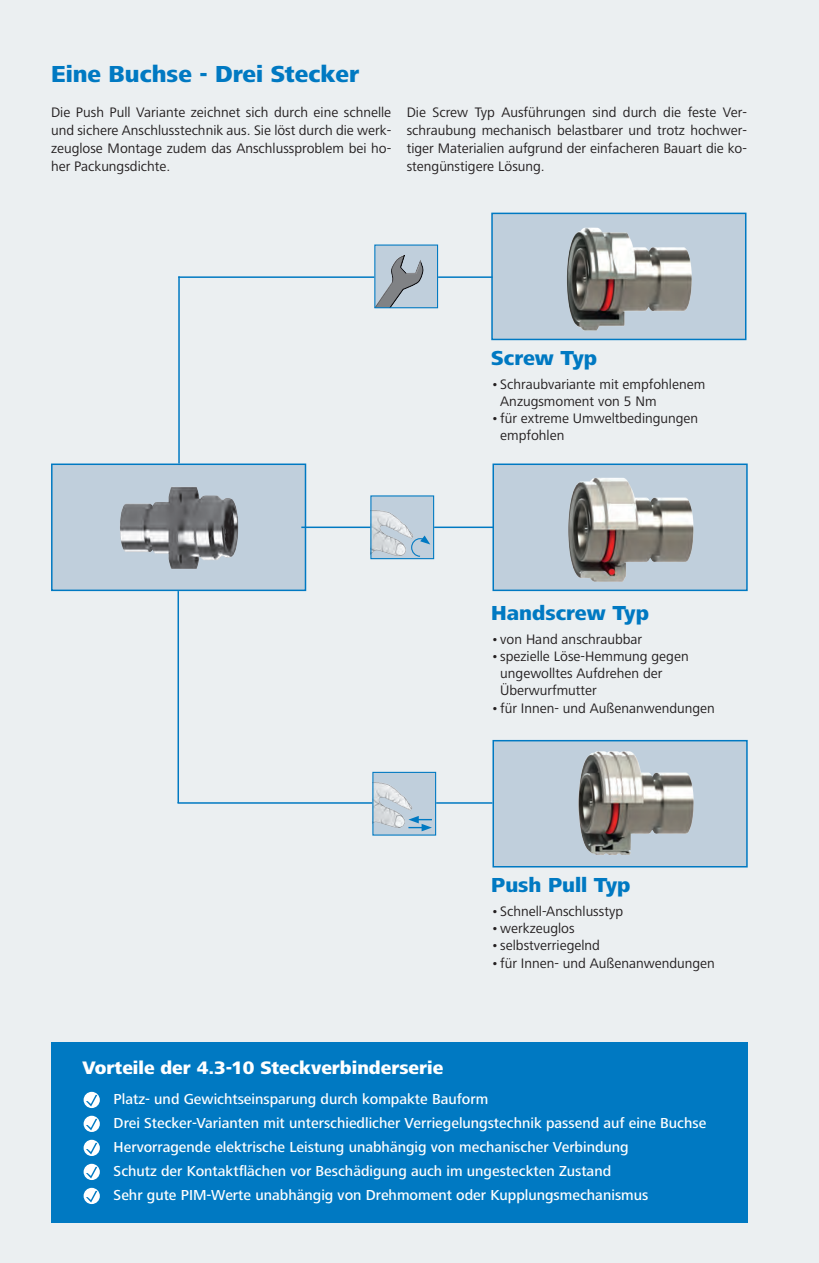
<style>
.page{position:relative;width:819px;height:1263px;background:#ebeff1}
.page>*{position:absolute;margin:0;border:0;box-sizing:border-box;transform-origin:0 0}
.t1{font:800 24px "Frutiger Next LT";color:#0079c2}
.t2{font:800 21px "Frutiger Next LT";color:#0079c2}
.t3{font:800 18.75px "Frutiger Next LT";color:#fff}
.t4{font:500 15px/24px "Frutiger Next LT";color:#fff}
.t5{font:14.25px/18px "Frutiger Next LT";color:#231f20}
</style>
<div class="page">
<div style="left:493px;top:741px;width:254px;height:126px;background:#c0cfdc"></div>
<img style="left:578px;top:751px;width:116px;height:104px">
<div style="left:492px;top:740px;width:255px;height:127px;border:2px solid #0079c2"></div>
<div style="left:493px;top:464px;width:254px;height:126px;background:#c0cfdc"></div>
<img style="left:568px;top:477px;width:126px;height:105px">
<div style="left:492px;top:463px;width:255px;height:128px;border:2px solid #0079c2"></div>
<div style="left:492px;top:213px;width:253px;height:126px;background:#c0cfdc"></div>
<img style="left:567px;top:227px;width:125px;height:104px">
<div style="left:491px;top:213px;width:255px;height:127px;border:2px solid #0079c2"></div>
<div style="left:371px;top:496px;width:62px;height:63px;background:#c0cfdc"></div>
<img style="left:372px;top:510px;width:41px;height:46px">
<div style="left:370px;top:495px;width:64px;height:64px;border:1px solid #0079c2"></div>
<div style="left:373px;top:772px;width:62px;height:63px;background:#c0cfdc"></div>
<img style="left:374px;top:782px;width:38px;height:46px">
<div style="left:372px;top:772px;width:64px;height:64px;border:1px solid #0079c2"></div>
<div style="left:52px;top:464px;width:253px;height:126px;background:#c0cfdc"></div>
<img style="left:120px;top:487px;width:119px;height:82px">
<div style="left:51px;top:463px;width:255px;height:128px;border:2px solid #0079c2"></div>
<div style="left:375px;top:245px;width:62px;height:63px;background:#c0cfdc"></div>
<div style="left:375px;top:255px;width:48px;height:53px;background:#231f20;opacity:.75"></div>
<div style="left:374px;top:244px;width:64px;height:64px;border:1px solid #0079c2"></div>
<svg style="left:408px;top:816px;width:24px;height:15px"></svg>
<svg style="left:410px;top:535px;width:20px;height:22px"></svg>
<hr style="left:178px;top:276px;width:196px;height:2px;background:#0079c2">
<hr style="left:438px;top:276px;width:54px;height:2px;background:#0079c2">
<hr style="left:178px;top:276px;width:2px;height:187px;background:#0079c2">
<hr style="left:177px;top:591px;width:2px;height:212px;background:#0079c2">
<hr style="left:301px;top:526px;width:69px;height:2px;background:#0079c2">
<hr style="left:434px;top:526px;width:60px;height:2px;background:#0079c2">
<hr style="left:177px;top:802px;width:195px;height:2px;background:#0079c2">
<hr style="left:436px;top:802px;width:56px;height:2px;background:#0079c2">
<div style="left:52px;top:1042px;width:695px;height:180px;background:#0079c2"></div>
<svg style="left:84px;top:1140px;width:16px;height:16px"></svg>
<svg style="left:86px;top:1143px;width:11px;height:11px"></svg>
<svg style="left:84px;top:1188px;width:16px;height:16px"></svg>
<svg style="left:86px;top:1191px;width:11px;height:11px"></svg>
<svg style="left:84px;top:1092px;width:16px;height:16px"></svg>
<svg style="left:86px;top:1095px;width:11px;height:11px"></svg>
<svg style="left:84px;top:1116px;width:16px;height:16px"></svg>
<svg style="left:86px;top:1119px;width:11px;height:11px"></svg>
<svg style="left:84px;top:1164px;width:16px;height:16px"></svg>
<svg style="left:86px;top:1167px;width:11px;height:11px"></svg>
<h1 class="t1" style="left:51px;top:61px;width:310px">Eine Buchse - Drei Stecker</h1>
<p class="t5" style="left:51px;top:104px;width:342px;text-align:justify">Die Push Pull Variante zeichnet sich durch eine schnelle und sichere Anschlusstechnik aus. Sie löst durch die werk&shy;zeuglose Montage zudem das Anschlussproblem bei ho&shy;her Packungsdichte.</p>
<p class="t5" style="left:407px;top:104px;width:342px;text-align:justify">Die Screw Typ Ausführungen sind durch die feste Ver&shy;schraubung mechanisch belastbarer und trotz hochwer&shy;tiger Materialien aufgrund der einfacheren Bauart die ko&shy;stengünstigere Lösung.</p>
<h2 class="t2" style="left:491px;top:346px;width:107px">Screw Typ</h2>
<p class="t5" style="left:500px;top:376px;width:206px;line-height:17.1px;text-indent:-9px">•Schraubvariante mit empfohlenem<br>Anzugsmoment von 5 Nm</p>
<p class="t5" style="left:500px;top:410px;width:199px;line-height:17.1px;text-indent:-9px">•für extreme Umweltbedingungen empfohlen</p>
<h2 class="t2" style="left:491px;top:601px;width:159px">Handscrew Typ</h2>
<p class="t5" style="left:491px;top:630px;width:152px">•von Hand anschraubbar</p>
<p class="t5" style="left:500px;top:648px;width:190px;line-height:17.1px;text-indent:-9px">•spezielle Löse-Hemmung gegen ungewolltes Aufdrehen der<br>Überwurfmutter</p>
<p class="t5" style="left:491px;top:699px;width:225px">•für Innen- und Außenanwendungen</p>
<h2 class="t2" style="left:491px;top:873px;width:141px">Push Pull Typ</h2>
<p class="t5" style="left:491px;top:902px;width:133px">•Schnell-Anschlusstyp</p>
<p class="t5" style="left:491px;top:920px;width:85px">•werkzeuglos</p>
<p class="t5" style="left:491px;top:937px;width:110px">•selbstverriegelnd</p>
<p class="t5" style="left:491px;top:954px;width:225px">•für Innen- und Außenanwendungen</p>
<h3 class="t3" style="left:83px;top:1057px;width:362px">Vorteile der 4.3-10 Steckverbinderserie</h3>
<p class="t4" style="left:114px;top:1087px;width:594px">Platz- und Gewichtseinsparung durch kompakte Bauform<br>Drei Stecker-Varianten mit unterschiedlicher Verriegelungstechnik passend auf eine Buchse Hervorragende elektrische Leistung unabhängig von mechanischer Verbindung<br>Schutz der Kontaktflächen vor Beschädigung auch im ungesteckten Zustand<br>Sehr gute PIM-Werte unabhängig von Drehmoment oder Kupplungsmechanismus</p>
</div>
